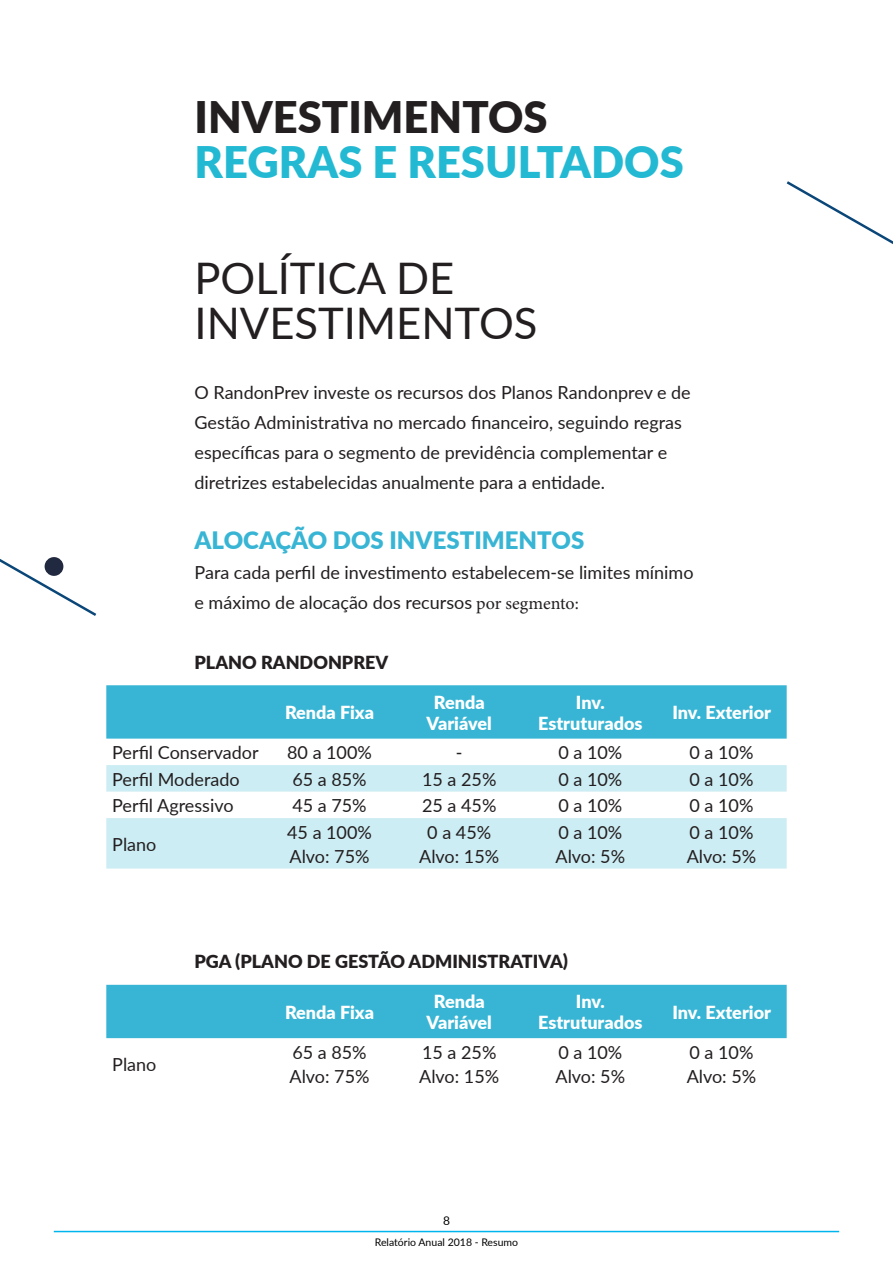
<style>
.page{position:relative;width:893px;height:1263px;background:#fff}
.page>*{position:absolute;margin:0;border:0;box-sizing:border-box;transform-origin:0 0}
.t1{font:43.5px/45px "Lato";color:#231f20}
.t2{font:900 43.5px "Lato";color:#23b9d3}
.t3{font:900 43.5px "Lato";color:#231f20}
.t4{font:900 24px "Lato";color:#38b5d4}
.t5{font:18px/30px "Lato";color:#231f20}
.t6{font:900 18px/21px "Lato";color:#fff;text-align:center}
.t7{font:900 18px "Lato";color:#231f20}
.t8{font:12px "Lato";color:#000001}
.t9{font:10.5px "Lato";color:#000001}
.s1{font-family:"Minion Pro"}
</style>
<div class="page">
<hr style="left:54px;top:1231px;width:785px;height:1px;background:#00b5ed">
<div style="left:106px;top:685px;width:681px;height:54px;background:#38b5d4"></div>
<svg style="left:106px;top:765px;width:681px;height:103px;fill:#cdedf4"></svg>
<div style="left:106px;top:985px;width:681px;height:53px;background:#38b5d4"></div>
<svg style="left:787px;top:181px;width:106px;height:63px"></svg>
<svg style="left:0;top:559px;width:96px;height:57px"></svg>
<div style="left:45px;top:557px;width:18px;height:19px;background:#212940;border-radius:50%"></div>
<p class="t3" style="left:195px;top:84px;width:355px">INVESTIMENTOS</p>
<p class="t2" style="left:195px;top:129px;width:491px">REGRAS E RESULTADOS</p>
<p class="t1" style="left:195px;top:254px;width:344px">POLÍTICA DE<br>INVESTIMENTOS</p>
<p class="t5" style="left:195px;top:377px;width:498px">O RandonPrev investe os recursos dos Planos Randonprev e de Gestão Administrativa no mercado financeiro, seguindo regras específicas para o segmento de previdência complementar e diretrizes estabelecidas anualmente para a entidade.</p>
<p class="t4" style="left:195px;top:523px;width:391px">ALOCAÇÃO DOS INVESTIMENTOS</p>
<p class="t5" style="left:195px;top:557px;width:501px">Para cada perfil de investimento estabelecem-se limites mínimo e máximo de alocação dos recursos <span class="s1">por segmento:</span></p>
<p class="t7" style="left:195px;top:649px;width:195px">PLANO RANDONPREV</p>
<p class="t6" style="left:285px;top:701px;width:91px">Renda Fixa</p>
<p class="t6" style="left:427px;top:691px;width:67px">Renda<br>Variável</p>
<p class="t6" style="left:538px;top:691px;width:106px">Inv.<br>Estruturados</p>
<p class="t6" style="left:672px;top:701px;width:100px">Inv. Exterior</p>
<p class="t5" style="left:112px;top:737px;width:148px">Perfil Conservador</p>
<p class="t5" style="left:287px;top:737px;width:86px">80 a 100%</p>
<p class="t5" style="left:456px;top:737px;width:8px">-</p>
<p class="t5" style="left:558px;top:737px;width:65px">0 a 10%</p>
<p class="t5" style="left:689px;top:737px;width:65px">0 a 10%</p>
<p class="t5" style="left:112px;top:763px;width:129px">Perfil Moderado</p>
<p class="t5" style="left:292px;top:763px;width:76px">65 a 85%</p>
<p class="t5" style="left:422px;top:763px;width:76px">15 a 25%</p>
<p class="t5" style="left:558px;top:763px;width:65px">0 a 10%</p>
<p class="t5" style="left:689px;top:763px;width:65px">0 a 10%</p>
<p class="t5" style="left:112px;top:790px;width:123px">Perfil Agressivo</p>
<p class="t5" style="left:292px;top:790px;width:76px">45 a 75%</p>
<p class="t5" style="left:422px;top:790px;width:76px">25 a 45%</p>
<p class="t5" style="left:558px;top:790px;width:65px">0 a 10%</p>
<p class="t5" style="left:689px;top:790px;width:65px">0 a 10%</p>
<p class="t5" style="left:112px;top:828px;width:46px">Plano</p>
<p class="t5" style="left:287px;top:816px;width:86px">45 a 100%</p>
<p class="t5" style="left:290px;top:840px;width:82px">Alvo: 75%</p>
<p class="t5" style="left:427px;top:816px;width:65px">0 a 45%</p>
<p class="t5" style="left:419px;top:840px;width:82px">Alvo: 15%</p>
<p class="t5" style="left:558px;top:816px;width:65px">0 a 10%</p>
<p class="t5" style="left:556px;top:840px;width:71px">Alvo: 5%</p>
<p class="t5" style="left:689px;top:816px;width:65px">0 a 10%</p>
<p class="t5" style="left:687px;top:840px;width:71px">Alvo: 5%</p>
<p class="t7" style="left:195px;top:948px;width:375px">PGA (PLANO DE GESTÃO ADMINISTRATIVA)</p>
<p class="t5" style="left:112px;top:1048px;width:46px">Plano</p>
<p class="t6" style="left:285px;top:1001px;width:91px">Renda Fixa</p>
<p class="t6" style="left:427px;top:990px;width:67px">Renda<br>Variável</p>
<p class="t6" style="left:538px;top:990px;width:106px">Inv.<br>Estruturados</p>
<p class="t6" style="left:672px;top:1001px;width:100px">Inv. Exterior</p>
<p class="t5" style="left:292px;top:1036px;width:76px">65 a 85%</p>
<p class="t5" style="left:290px;top:1060px;width:82px">Alvo: 75%</p>
<p class="t5" style="left:422px;top:1036px;width:76px">15 a 25%</p>
<p class="t5" style="left:419px;top:1060px;width:82px">Alvo: 15%</p>
<p class="t5" style="left:558px;top:1036px;width:65px">0 a 10%</p>
<p class="t5" style="left:556px;top:1060px;width:71px">Alvo: 5%</p>
<p class="t8" style="left:443px;top:1212px;width:8px">8</p>
<p class="t9" style="left:375px;top:1235px;width:145px">Relatório Anual 2018 - Resumo</p>
<p class="t5" style="left:689px;top:1036px;width:65px">0 a 10%</p>
<p class="t5" style="left:687px;top:1060px;width:71px">Alvo: 5%</p>
</div>
